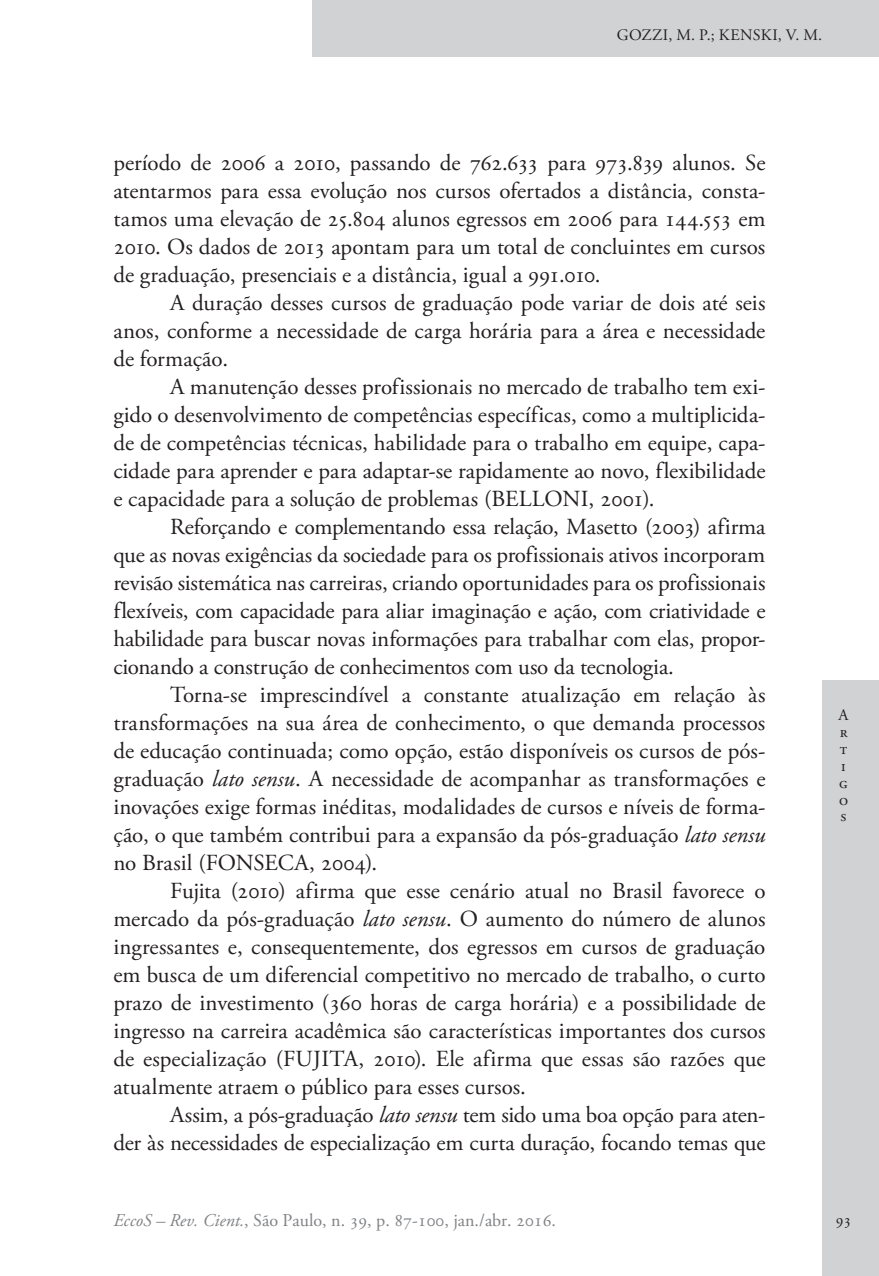
<style>
.page{position:relative;width:879px;height:1276px;background:#fff}
.page>*{position:absolute;margin:0;border:0;box-sizing:border-box;transform-origin:0 0}
.Ec_Normal{font:23px/28px "Adobe Garamond Pro";color:#231f20;text-align:justify}
.t1{font:18px "Adobe Garamond Pro";color:#808285}
.t2{font:16px/16.8px "Adobe Garamond Pro";letter-spacing:.02em;color:#231f20}
.s1{font-style:italic}
</style>
<div class="page">
<div style="left:312px;top:0;width:567px;height:57px;background:#d1d2d4"></div>
<div style="left:822px;top:680px;width:57px;height:596px;background:#d1d2d4"></div>
<p class="t2" style="left:617px;top:27px;width:207px">GOZZI, M. P.; KENSKI, V. M.</p>
<p class="Ec_Normal" style="left:113px;top:150px;width:653px">período de 2006 a 2010, passando de 762.633 para 973.839 alunos. Se atentarmos para essa evolução nos cursos ofertados a distância, consta&shy;tamos uma elevação de 25.804 alunos egressos em 2006 para 144.553 em 2010. Os dados de 2013 apontam para um total de concluintes em cursos de graduação, presenciais e a distância, igual a 991.010.</p>
<p class="Ec_Normal" style="left:113px;top:290px;width:653px;text-indent:57px">A duração desses cursos de graduação pode variar de dois até seis anos, conforme a necessidade de carga horária para a área e necessidade de formação.</p>
<p class="Ec_Normal" style="left:113px;top:374px;width:653px;text-indent:57px">A manutenção desses profissionais no mercado de trabalho tem exi&shy;gido o desenvolvimento de competências específicas, como a multiplicida&shy;de de competências técnicas, habilidade para o trabalho em equipe, capa&shy;cidade para aprender e para adaptar-se rapidamente ao novo, flexibilidade e capacidade para a solução de problemas (BELLONI, 2001).</p>
<p class="Ec_Normal" style="left:113px;top:514px;width:654px;text-indent:57px">Reforçando e complementando essa relação, Masetto (2003) afirma que as novas exigências da sociedade para os profissionais ativos incorporam revisão sistemática nas carreiras, criando oportunidades para os profissionais flexíveis, com capacidade para aliar imaginação e ação, com criatividade e habilidade para buscar novas informações para trabalhar com elas, propor&shy;cionando a construção de conhecimentos com uso da tecnologia.</p>
<p class="Ec_Normal" style="left:113px;top:682px;width:653px;text-indent:57px">Torna-se imprescindível a constante atualização em relação às transformações na sua área de conhecimento, o que demanda processos de educação continuada; como opção, estão disponíveis os cursos de pós&shy;graduação <span class="s1">lato sensu</span>. A necessidade de acompanhar as transformações e inovações exige formas inéditas, modalidades de cursos e níveis de forma&shy;ção, o que também contribui para a expansão da pós-graduação <span class="s1">lato sensu </span>no Brasil (FONSECA, 2004).</p>
<p class="Ec_Normal" style="left:113px;top:878px;width:653px;text-indent:57px">Fujita (2010) afirma que esse cenário atual no Brasil favorece o mercado da pós-graduação <span class="s1">lato sensu</span>. O aumento do número de alunos ingressantes e, consequentemente, dos egressos em cursos de graduação em busca de um diferencial competitivo no mercado de trabalho, o curto prazo de investimento (360 horas de carga horária) e a possibilidade de ingresso na carreira acadêmica são características importantes dos cursos de especialização (FUJITA, 2010). Ele afirma que essas são razões que atualmente atraem o público para esses cursos.</p>
<p class="Ec_Normal" style="left:113px;top:1102px;width:653px;text-align:right">Assim, a pós-graduação <span class="s1">lato sensu</span> tem sido uma boa opção para aten-<br>der às necessidades de especialização em curta duração, focando temas que</p>
<p class="t2" style="left:838px;top:707px;width:11px">A r t i g o s</p>
<p class="t1" style="left:113px;top:1209px;width:444px"><span class="s1">EccoS – Rev. Cient.</span>, São Paulo, n. 39, p. 87-100, jan./abr. 2016.</p>
<p class="t2" style="left:836px;top:1212px;width:17px">93</p>
</div>
